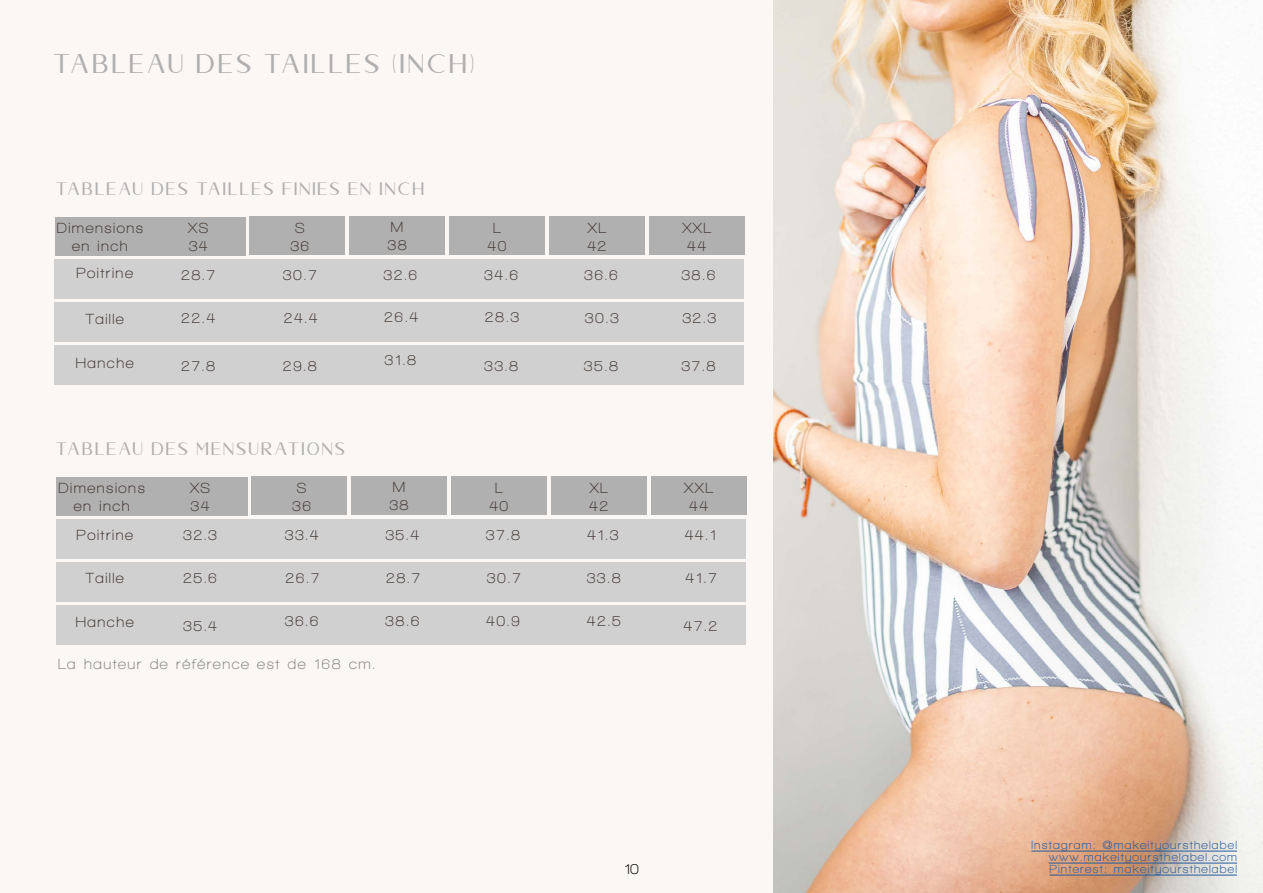
<style>
.page{position:relative;width:1263px;height:893px;background:#fff}
.page>*{position:absolute;margin:0;border:0;box-sizing:border-box;transform-origin:0 0}
.t1{font:27px "Abenda";letter-spacing:.1em;color:#b0b0b0}
.t2{font:18px "Abenda";letter-spacing:.1em;color:#b0b0b0}
.t3{font:700 15px/18px "Walkway";letter-spacing:.1em;color:#453a36;text-align:center}
.t4{font:700 15px "Walkway";letter-spacing:.1em;color:#878787}
.t5{font:700 15px "Walkway";color:#000}
.t6{font:700 12px/12px "Walkway";letter-spacing:.1em;color:#275b9b;text-align:justify}
</style>
<div class="page">
<div style="left:54px;top:0;width:720px;height:893px;background:#fbf7f5"></div>
<div style="left:54px;top:260px;width:690px;height:39px;background:#d0d0d0"></div>
<div style="left:150px;top:217px;width:96px;height:39px;background:#b0b0b0"></div>
<div style="left:249px;top:216px;width:96px;height:39px;background:#b0b0b0"></div>
<div style="left:349px;top:216px;width:96px;height:39px;background:#b0b0b0"></div>
<div style="left:449px;top:216px;width:96px;height:39px;background:#b0b0b0"></div>
<div style="left:549px;top:216px;width:96px;height:39px;background:#b0b0b0"></div>
<div style="left:54px;top:302px;width:690px;height:39px;background:#d0d0d0"></div>
<div style="left:649px;top:216px;width:96px;height:39px;background:#b0b0b0"></div>
<div style="left:55px;top:345px;width:689px;height:39px;background:#d0d0d0"></div>
<div style="left:55px;top:217px;width:103px;height:38px;background:#b0b0b0"></div>
<div style="left:56px;top:520px;width:690px;height:39px;background:#d0d0d0"></div>
<div style="left:152px;top:477px;width:96px;height:39px;background:#b0b0b0"></div>
<div style="left:251px;top:476px;width:96px;height:39px;background:#b0b0b0"></div>
<div style="left:351px;top:476px;width:96px;height:39px;background:#b0b0b0"></div>
<div style="left:451px;top:476px;width:96px;height:39px;background:#b0b0b0"></div>
<div style="left:551px;top:476px;width:96px;height:39px;background:#b0b0b0"></div>
<div style="left:56px;top:562px;width:690px;height:39px;background:#d0d0d0"></div>
<div style="left:651px;top:476px;width:95px;height:39px;background:#b0b0b0"></div>
<div style="left:57px;top:605px;width:689px;height:39px;background:#d0d0d0"></div>
<div style="left:57px;top:477px;width:103px;height:38px;background:#b0b0b0"></div>
<img style="left:774px;top:0;width:489px;height:893px">
<hr style="left:1031px;top:851px;width:206px;height:1px;background:#275b9b">
<hr style="left:1049px;top:863px;width:188px;height:1px;background:#275b9b">
<hr style="left:1049px;top:875px;width:188px;height:1px;background:#275b9b">
<h1 class="t1" style="left:54px;top:50px;width:423px">TABLEAU DES TAILLES (INCH)</h1>
<p class="t2" style="left:57px;top:180px;width:370px">TABLEAU DES TAILLES FINIES EN INCH</p>
<p class="t3" style="left:57px;top:219px;width:88px">Dimensions en inch</p>
<p class="t3" style="left:76px;top:264px;width:58px">Poitrine</p>
<p class="t3" style="left:86px;top:310px;width:40px">Taille</p>
<p class="t3" style="left:76px;top:354px;width:59px">Hanche</p>
<p class="t3" style="left:188px;top:219px;width:22px;text-align:left">XS<br>34</p>
<p class="t3" style="left:387px;top:218px;width:21px;text-align:left">M<br>38</p>
<p class="t3" style="left:487px;top:219px;width:21px">L<br>40</p>
<p class="t3" style="left:587px;top:219px;width:21px;text-align:left">XL<br>42</p>
<p class="t3" style="left:682px;top:219px;width:30px">XXL<br>44</p>
<p class="t3" style="left:181px;top:266px;width:36px">28.7</p>
<p class="t3" style="left:181px;top:308px;width:35px">22.4</p>
<p class="t3" style="left:181px;top:357px;width:36px">27.8</p>
<p class="t3" style="left:283px;top:357px;width:36px">29.8</p>
<p class="t3" style="left:290px;top:218px;width:21px">S<br>36</p>
<p class="t3" style="left:283px;top:266px;width:35px">30.7</p>
<p class="t3" style="left:383px;top:266px;width:35px">32.6</p>
<p class="t3" style="left:484px;top:266px;width:35px">34.6</p>
<p class="t3" style="left:584px;top:266px;width:35px">36.6</p>
<p class="t3" style="left:681px;top:266px;width:36px">38.6</p>
<p class="t3" style="left:284px;top:308px;width:35px">24.4</p>
<p class="t3" style="left:384px;top:308px;width:35px">26.4</p>
<p class="t3" style="left:485px;top:308px;width:36px">28.3</p>
<p class="t3" style="left:585px;top:308px;width:35px">30.3</p>
<p class="t3" style="left:682px;top:308px;width:35px">32.3</p>
<p class="t3" style="left:385px;top:351px;width:33px">31.8</p>
<p class="t3" style="left:484px;top:356px;width:36px">33.8</p>
<p class="t3" style="left:584px;top:357px;width:36px">35.8</p>
<p class="t3" style="left:681px;top:357px;width:36px">37.8</p>
<p class="t2" style="left:57px;top:440px;width:291px">TABLEAU DES MENSURATIONS</p>
<p class="t3" style="left:59px;top:479px;width:88px">Dimensions en inch</p>
<p class="t3" style="left:77px;top:526px;width:58px">Poitrine</p>
<p class="t3" style="left:86px;top:568px;width:40px">Taille</p>
<p class="t3" style="left:76px;top:613px;width:59px">Hanche</p>
<p class="t3" style="left:190px;top:479px;width:22px;text-align:left">XS<br>34</p>
<p class="t3" style="left:389px;top:478px;width:21px;text-align:left">M<br>38</p>
<p class="t3" style="left:489px;top:479px;width:21px">L<br>40</p>
<p class="t3" style="left:589px;top:479px;width:21px;text-align:left">XL<br>42</p>
<p class="t3" style="left:684px;top:479px;width:30px">XXL<br>44</p>
<p class="t3" style="left:183px;top:526px;width:35px">32.3</p>
<p class="t3" style="left:183px;top:568px;width:35px">25.6</p>
<p class="t3" style="left:183px;top:617px;width:35px">35.4</p>
<p class="t3" style="left:292px;top:478px;width:21px">S<br>36</p>
<p class="t3" style="left:285px;top:526px;width:35px">33.4</p>
<p class="t3" style="left:385px;top:526px;width:35px">35.4</p>
<p class="t3" style="left:486px;top:526px;width:36px">37.8</p>
<p class="t3" style="left:587px;top:526px;width:33px">41.3</p>
<p class="t3" style="left:685px;top:526px;width:33px">44.1</p>
<p class="t3" style="left:286px;top:568px;width:35px">26.7</p>
<p class="t3" style="left:386px;top:568px;width:36px">28.7</p>
<p class="t3" style="left:487px;top:568px;width:35px">30.7</p>
<p class="t3" style="left:587px;top:568px;width:36px">33.8</p>
<p class="t3" style="left:685px;top:568px;width:33px">41.7</p>
<p class="t3" style="left:285px;top:611px;width:35px">36.6</p>
<p class="t3" style="left:385px;top:611px;width:36px">38.6</p>
<p class="t3" style="left:486px;top:611px;width:35px">40.9</p>
<p class="t3" style="left:587px;top:611px;width:35px">42.5</p>
<p class="t3" style="left:683px;top:617px;width:35px">47.2</p>
<p class="t4" style="left:58px;top:655px;width:319px">La hauteur de référence est de 168 cm.</p>
<p class="t5" style="left:624px;top:861px;width:16px">10</p>
<p class="t6" style="left:1049px;top:839px;width:190px;text-indent:-17px">Instagram: @makeityoursthelabel www.makeityoursthelabel.com Pinterest: makeityoursthelabel</p>
</div>
